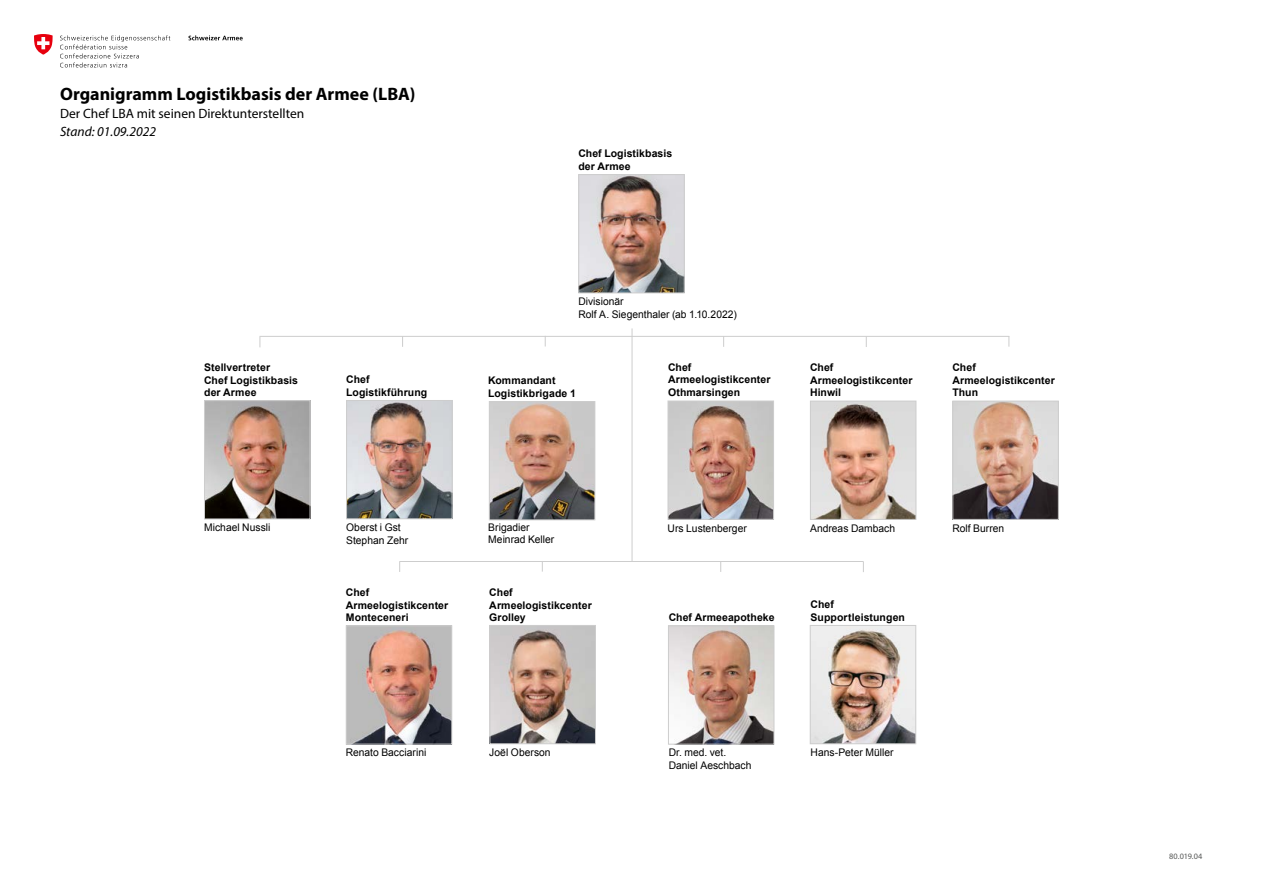
<style>
.page{position:relative;width:1263px;height:893px;background:#fff}
.page>*{position:absolute;margin:0;border:0;box-sizing:border-box;transform-origin:0 0}
.t1{font:700 18px "Myriad Pro";color:#000}
.t2{font:13.5px/18px "Myriad Pro";color:#000}
.Funktion{font:700 10.5px/12.6px "Arial";letter-spacing:.005em;color:#000}
.Name{font:10.5px/12.6px "Arial";color:#000}
.t3{font:8.25px "Myriad Pro";color:#555756}
.s1{font-style:italic}
</style>
<div class="page">
<hr style="left:259px;top:336px;width:750px;height:1px;background:#cdcdcd">
<hr style="left:632px;top:328px;width:1px;height:233px;background:#cdcdcd">
<hr style="left:400px;top:561px;width:463px;height:1px;background:#cdcdcd">
<img style="left:206px;top:402px;width:102px;height:115px">
<div style="left:204px;top:400px;width:106px;height:119px;border:1px solid #cdcdcd"></div>
<img style="left:348px;top:627px;width:102px;height:115px">
<div style="left:346px;top:625px;width:106px;height:119px;border:1px solid #cdcdcd"></div>
<img style="left:812px;top:403px;width:102px;height:115px">
<div style="left:810px;top:401px;width:106px;height:119px;border:1px solid #cdcdcd"></div>
<img style="left:812px;top:627px;width:102px;height:115px">
<div style="left:810px;top:625px;width:106px;height:119px;border:1px solid #cdcdcd"></div>
<img style="left:348px;top:402px;width:102px;height:115px">
<div style="left:346px;top:400px;width:106px;height:119px;border:1px solid #cdcdcd"></div>
<img style="left:670px;top:627px;width:102px;height:115px">
<div style="left:668px;top:625px;width:106px;height:119px;border:1px solid #cdcdcd"></div>
<img style="left:670px;top:403px;width:102px;height:115px">
<div style="left:668px;top:401px;width:106px;height:119px;border:1px solid #cdcdcd"></div>
<img style="left:491px;top:403px;width:102px;height:115px">
<div style="left:489px;top:401px;width:106px;height:119px;border:1px solid #cdcdcd"></div>
<img style="left:954px;top:403px;width:103px;height:115px">
<div style="left:952px;top:401px;width:107px;height:119px;border:1px solid #cdcdcd"></div>
<img style="left:491px;top:627px;width:103px;height:115px">
<div style="left:489px;top:625px;width:107px;height:119px;border:1px solid #cdcdcd"></div>
<img style="left:580px;top:176px;width:103px;height:115px">
<div style="left:578px;top:174px;width:107px;height:119px;border:1px solid #cdcdcd"></div>
<svg style="left:188px;top:35px;width:55px;height:5px"></svg>
<svg style="left:60px;top:35px;width:110px;height:32px"></svg>
<svg style="left:34px;top:34px;width:19px;height:21px"></svg>
<p class="t1" style="left:60px;top:82px;width:357px">Organigramm Logistikbasis der Armee (LBA)</p>
<p class="t2" style="left:60px;top:104px;width:246px">Der Chef LBA mit seinen Direktunterstellten<br><span class="s1">Stand: 01.09.2022</span></p>
<p class="Funktion" style="left:578px;top:148px;width:95px">Chef Logistikbasis</p>
<p class="Funktion" style="left:578px;top:160px;width:54px">der Armee</p>
<p class="Name" style="left:578px;top:295px;width:47px">Divisionär</p>
<p class="Name" style="left:578px;top:308px;width:160px">Rolf A. Siegenthaler (ab 1.10.2022)</p>
<p class="Funktion" style="left:204px;top:361px;width:67px">Stellvertreter</p>
<p class="Funktion" style="left:204px;top:374px;width:95px">Chef Logistikbasis der Armee</p>
<p class="Funktion" style="left:346px;top:374px;width:25px">Chef</p>
<p class="Funktion" style="left:346px;top:386px;width:83px">Logistikführung</p>
<p class="Funktion" style="left:488px;top:374px;width:69px">Kommandant</p>
<p class="Funktion" style="left:488px;top:387px;width:89px">Logistikbrigade 1</p>
<p class="Funktion" style="left:668px;top:361px;width:104px">Chef<br>Armeelogistikcenter<br>Othmarsingen</p>
<p class="Funktion" style="left:810px;top:362px;width:104px">Chef<br>Armeelogistikcenter<br>Hinwil</p>
<p class="Funktion" style="left:952px;top:362px;width:104px">Chef<br>Armeelogistikcenter<br>Thun</p>
<p class="Name" style="left:204px;top:521px;width:68px">Michael Nussli</p>
<p class="Name" style="left:346px;top:521px;width:56px">Oberst i Gst</p>
<p class="Name" style="left:346px;top:534px;width:64px">Stephan Zehr</p>
<p class="Name" style="left:488px;top:521px;width:68px">Brigadier<br>Meinrad Keller</p>
<p class="Name" style="left:668px;top:522px;width:81px">Urs Lustenberger</p>
<p class="Name" style="left:810px;top:522px;width:87px">Andreas Dambach</p>
<p class="Name" style="left:952px;top:522px;width:53px">Rolf Burren</p>
<p class="Funktion" style="left:346px;top:586px;width:104px">Chef<br>Armeelogistikcenter<br>Monteceneri</p>
<p class="Funktion" style="left:489px;top:586px;width:104px">Chef<br>Armeelogistikcenter<br>Grolley</p>
<p class="Funktion" style="left:669px;top:611px;width:107px">Chef Armeeapotheke</p>
<p class="Funktion" style="left:811px;top:599px;width:96px">Chef<br>Supportleistungen</p>
<p class="Name" style="left:346px;top:746px;width:82px">Renato Bacciarini</p>
<p class="Name" style="left:489px;top:746px;width:63px">Joël Oberson</p>
<p class="Name" style="left:669px;top:746px;width:84px">Dr. med. vet.<br>Daniel Aeschbach</p>
<p class="Name" style="left:811px;top:746px;width:84px">Hans-Peter Müller</p>
<p class="t3" style="left:1169px;top:851px;width:35px">80.019.04</p>
</div>
